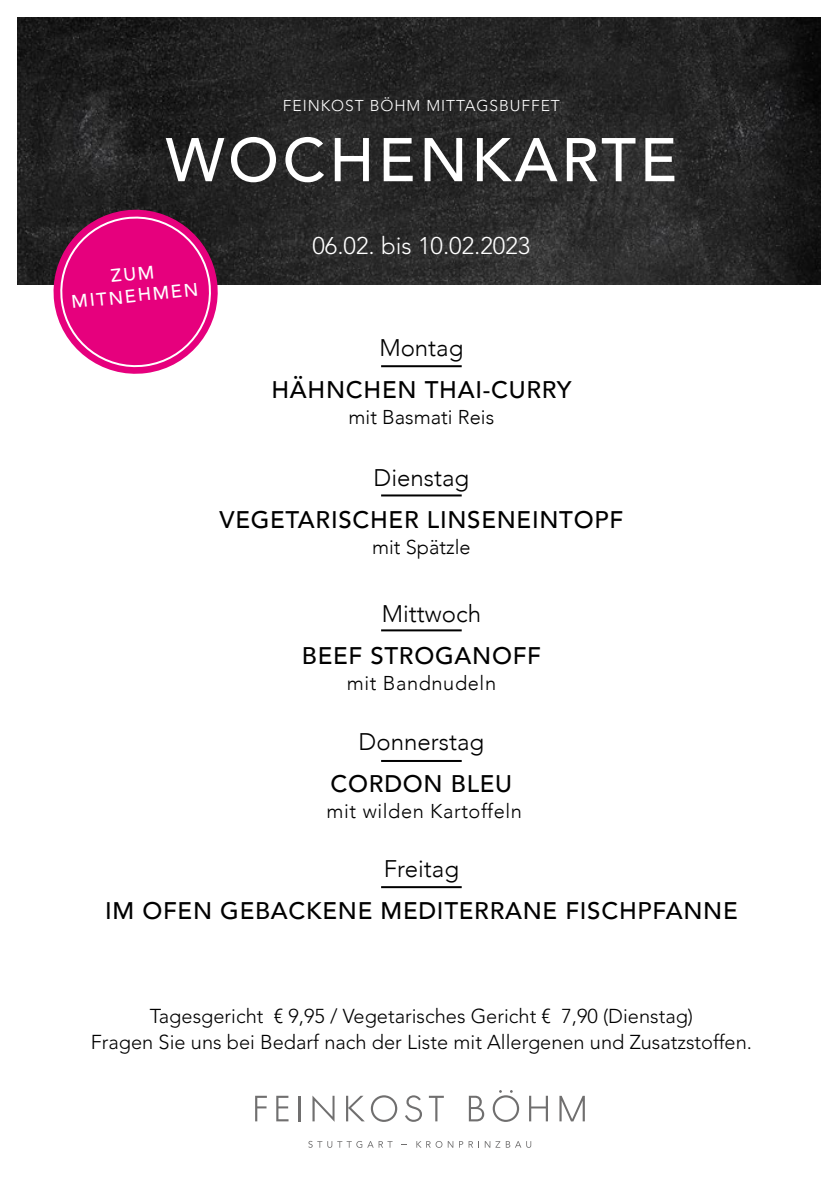
<style>
.page{position:relative;width:840px;height:1191px;background:#fff}
.page>*{position:absolute;margin:0;border:0;box-sizing:border-box;transform-origin:0 0}
.t1{font:500 61px "Avenir LT Std";letter-spacing:.06em;color:#fff}
.t2{font:500 24px "Avenir";letter-spacing:.03em;color:#000}
.t3{font:300 24px "Avenir";color:#000}
.t4{font:300 24px "Avenir LT Std";color:#fff}
.t5{font:300 20px/26px "Avenir LT Std";color:#000;text-align:center}
.t6{font:300 20px "Avenir";letter-spacing:.03em;color:#000}
.t7{font:300 20px "Avenir";color:#000}
.t8{font:500 18.2px/21.8px "Avenir LT Std";color:#fff;text-align:center}
.t9{font:300 15.6px "Avenir LT Std";letter-spacing:.06em;color:#fff}
</style>
<div class="page">
<svg style="left:308px;top:1140px;width:84px;height:7px"></svg>
<svg style="left:416px;top:1141px;width:37px;height:6px"></svg>
<svg style="left:459px;top:1141px;width:72px;height:6px"></svg>
<svg style="left:255px;top:1095px;width:12px;height:26px"></svg>
<svg style="left:276px;top:1095px;width:12px;height:26px"></svg>
<hr style="left:298px;top:1095px;width:3px;height:26px;background:#706f6f">
<svg style="left:312px;top:1095px;width:22px;height:26px"></svg>
<svg style="left:346px;top:1095px;width:18px;height:26px"></svg>
<svg style="left:370px;top:1095px;width:27px;height:27px"></svg>
<svg style="left:405px;top:1095px;width:17px;height:26px"></svg>
<svg style="left:428px;top:1095px;width:15px;height:26px"></svg>
<svg style="left:468px;top:1095px;width:16px;height:26px"></svg>
<svg style="left:529px;top:1095px;width:18px;height:26px"></svg>
<svg style="left:492px;top:1090px;width:27px;height:32px"></svg>
<svg style="left:559px;top:1095px;width:25px;height:26px"></svg>
<img style="left:17px;top:17px;width:803px;height:268px">
<hr style="left:381px;top:365px;width:80px;height:2px;background:#000">
<hr style="left:381px;top:494px;width:80px;height:2px;background:#000">
<hr style="left:381px;top:629px;width:80px;height:2px;background:#000">
<hr style="left:381px;top:760px;width:80px;height:2px;background:#000">
<hr style="left:381px;top:886px;width:80px;height:2px;background:#000">
<svg style="left:48px;top:204px;width:175px;height:170px;background:#ca2f84"></svg>
<p class="t9" style="left:283px;top:97px;width:278px">FEINKOST BÖHM MITTAGSBUFFET</p>
<h1 class="t1" style="left:165px;top:125px;width:512px">WOCHENKARTE</h1>
<p class="t8" style="left:68px;top:270px;width:129px;rotate:-6deg">ZUM<br>MITNEHMEN</p>
<p class="t4" style="left:312px;top:232px;width:219px">06.02. bis 10.02.2023</p>
<p class="t3" style="left:379px;top:334px;width:86px">Montag</p>
<p class="t2" style="left:271px;top:369px;width:301px">HÄHNCHEN THAI-CURRY</p>
<p class="t7" style="left:348px;top:405px;width:147px">mit Basmati Reis</p>
<p class="t3" style="left:373px;top:463px;width:97px">Dienstag</p>
<p class="t2" style="left:219px;top:499px;width:405px">VEGETARISCHER LINSENEINTOPF</p>
<p class="t7" style="left:372px;top:535px;width:100px">mit Spätzle</p>
<p class="t3" style="left:381px;top:599px;width:101px">Mittwoch</p>
<p class="t2" style="left:301px;top:635px;width:240px">BEEF STROGANOFF</p>
<p class="t6" style="left:346px;top:671px;width:151px">mit Bandnudeln</p>
<p class="t3" style="left:358px;top:727px;width:127px">Donnerstag</p>
<p class="t2" style="left:330px;top:762px;width:183px">CORDON BLEU</p>
<p class="t6" style="left:326px;top:799px;width:197px">mit wilden Kartoffeln</p>
<p class="t3" style="left:383px;top:855px;width:77px">Freitag</p>
<p class="t2" style="left:105px;top:890px;width:633px">IM OFEN GEBACKENE MEDITERRANE FISCHPFANNE</p>
<p class="t5" style="left:91px;top:1003px;width:662px">Tagesgericht € 9,95 / Vegetarisches Gericht € 7,90 (Dienstag)<br>Fragen Sie uns bei Bedarf nach der Liste mit Allergenen und Zusatzstoffen.</p>
</div>
